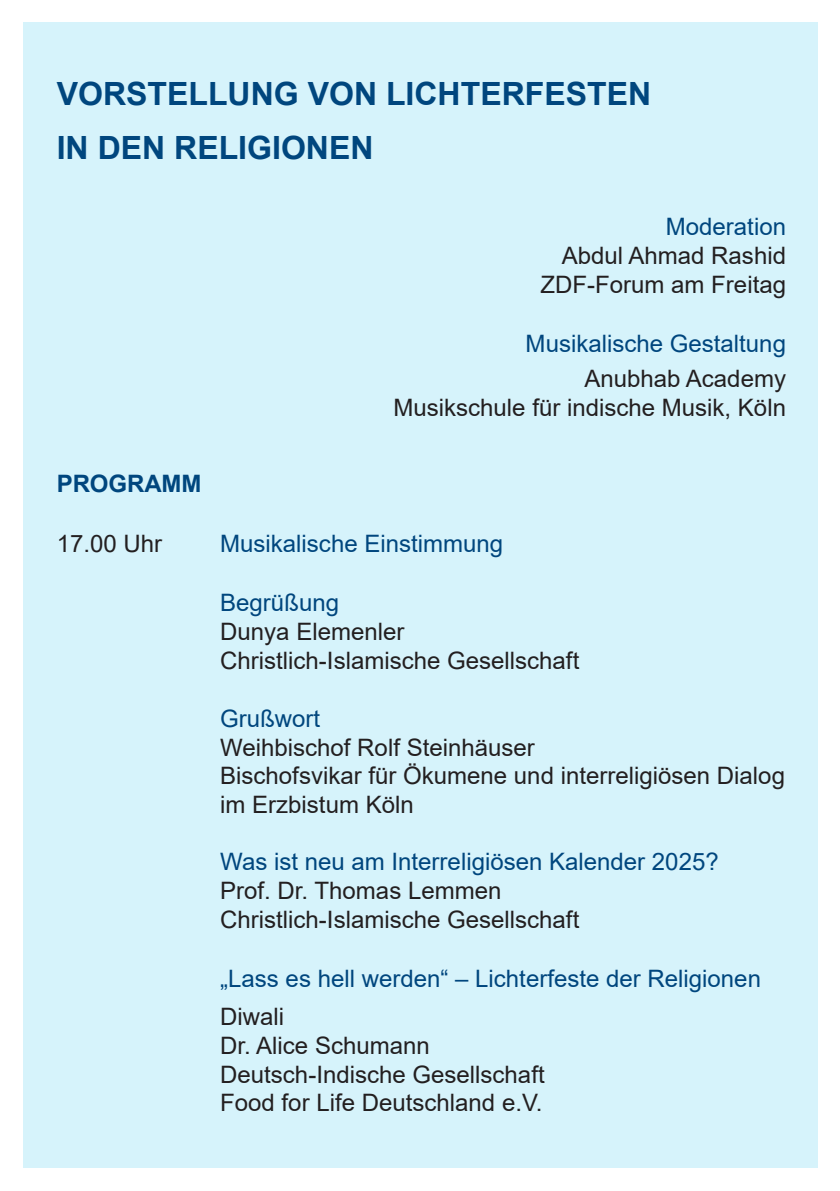
<style>
.page{position:relative;width:840px;height:1191px;background:#fff}
.page>*{position:absolute;margin:0;border:0;box-sizing:border-box;transform-origin:0 0}
.t1{font:700 32px "Arial";color:#00467e}
.t2{font:24px/28.8px "Arial";color:#231f20}
.t3{font:24px "Arial";color:#00467e}
.t4{font:700 24px "Arial";letter-spacing:-.005em;color:#00467e}
</style>
<div class="page">
<div style="left:23px;top:23px;width:793px;height:1145px;background:#d6f3fb"></div>
<p class="t1" style="left:57px;top:71px;width:595px">VORSTELLUNG VON LICHTERFESTEN</p>
<p class="t1" style="left:57px;top:125px;width:318px">IN DEN RELIGIONEN</p>
<p class="t4" style="left:57px;top:466px;width:146px">PROGRAMM</p>
<p class="t3" style="left:665px;top:210px;width:122px">Moderation</p>
<p class="t2" style="left:561px;top:241px;width:226px">Abdul Ahmad Rashid</p>
<p class="t2" style="left:540px;top:270px;width:247px">ZDF-Forum am Freitag</p>
<p class="t3" style="left:525px;top:327px;width:262px">Musikalische Gestaltung</p>
<p class="t2" style="left:584px;top:364px;width:203px">Anubhab Academy</p>
<p class="t2" style="left:393px;top:393px;width:394px">Musikschule für indische Musik, Köln</p>
<p class="t2" style="left:57px;top:529px;width:107px">17.00 Uhr</p>
<p class="t3" style="left:220px;top:527px;width:284px">Musikalische Einstimmung</p>
<p class="t3" style="left:220px;top:586px;width:120px">Begrüßung</p>
<p class="t2" style="left:220px;top:617px;width:186px">Dunya Elemenler</p>
<p class="t2" style="left:220px;top:646px;width:360px">Christlich-Islamische Gesellschaft</p>
<p class="t3" style="left:220px;top:701px;width:102px">Grußwort</p>
<p class="t2" style="left:220px;top:732px;width:316px">Weihbischof Rolf Steinhäuser</p>
<p class="t2" style="left:220px;top:761px;width:566px">Bischofsvikar für Ökumene und interreligiösen Dialog im Erzbistum Köln</p>
<p class="t3" style="left:220px;top:845px;width:499px">Was ist neu am Interreligiösen Kalender 2025?</p>
<p class="t2" style="left:220px;top:876px;width:282px">Prof. Dr. Thomas Lemmen</p>
<p class="t2" style="left:220px;top:904px;width:360px">Christlich-Islamische Gesellschaft</p>
<p class="t3" style="left:220px;top:961px;width:542px">„Lass es hell werden“ – Lichterfeste der Religionen</p>
<p class="t2" style="left:220px;top:1002px;width:65px">Diwali</p>
<p class="t2" style="left:220px;top:1030px;width:211px">Dr. Alice Schumann</p>
<p class="t2" style="left:220px;top:1059px;width:326px">Deutsch-Indische Gesellschaft</p>
<p class="t2" style="left:220px;top:1088px;width:323px">Food for Life Deutschland e.V.</p>
</div>
